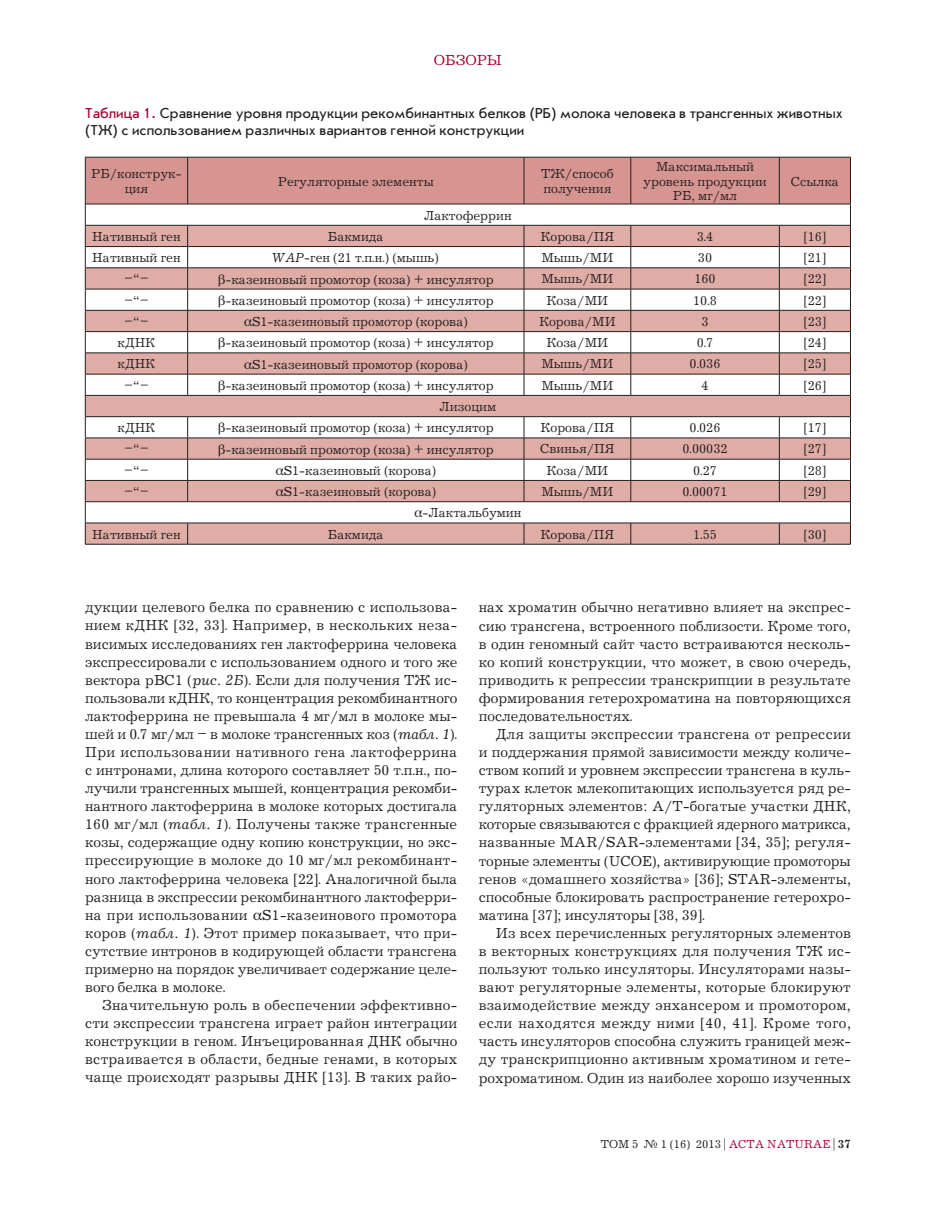
<style>
.page{position:relative;width:936px;height:1212px;background:#fff}
.page>*{position:absolute;margin:0;border:0;box-sizing:border-box;transform-origin:0 0}
.t1{font:15px/18px "Journal C";color:#231f20;text-align:justify}
.t2{font:15px/16.5px "Journal Sans C";color:#231f20}
.t3{font:15px "Journal C";color:#a50231}
.t4{font:13.5px/14.2px "Journal C";color:#231f20;text-align:center}
.t5{font:12px "Journal C";color:#231f20}
.s1{color:#a50231}
.s2{font-style:italic}
.s3{font-family:"Newton C Pro"}
.s4{font-weight:700}
</style>
<div class="page">
<svg style="left:85px;top:158px;width:766px;height:386px"></svg>
<hr style="left:85px;top:544px;width:103px;height:1px;background:#231f20">
<hr style="left:188px;top:544px;width:336px;height:1px;background:#231f20">
<hr style="left:524px;top:544px;width:106px;height:1px;background:#231f20">
<hr style="left:630px;top:544px;width:149px;height:1px;background:#231f20">
<hr style="left:779px;top:544px;width:71px;height:1px;background:#231f20">
<hr style="left:85px;top:157px;width:103px;height:1px;background:#231f20">
<hr style="left:85px;top:157px;width:1px;height:47px;background:#231f20">
<hr style="left:188px;top:157px;width:336px;height:1px;background:#231f20">
<hr style="left:524px;top:157px;width:106px;height:1px;background:#231f20">
<hr style="left:630px;top:157px;width:149px;height:1px;background:#231f20">
<hr style="left:779px;top:157px;width:71px;height:1px;background:#231f20">
<hr style="left:850px;top:157px;width:1px;height:47px;background:#231f20">
<hr style="left:85px;top:204px;width:103px;height:1px;background:#231f20">
<hr style="left:188px;top:204px;width:336px;height:1px;background:#231f20">
<hr style="left:524px;top:204px;width:106px;height:1px;background:#231f20">
<hr style="left:630px;top:204px;width:149px;height:1px;background:#231f20">
<hr style="left:779px;top:204px;width:71px;height:1px;background:#231f20">
<p class="t3" style="left:434px;top:52px;width:70px">ОБЗОРЫ</p>
<p class="t2" style="left:85px;top:105px;width:759px"><span class="s1">Таблица 1.</span> Сравнение уровня продукции рекомбинантных белков (РБ) молока человека в трансгенных животных (ТЖ) с использованием различных вариантов генной конструкции</p>
<p class="t4" style="left:91px;top:167px;width:92px">РБ/КОНСТРУК-<br>ЦИЯ</p>
<p class="t4" style="left:278px;top:174px;width:157px">РЕГУЛЯТОРНЫЕ ЭЛЕМЕНТЫ</p>
<p class="t4" style="left:541px;top:167px;width:74px;text-align:left">ТЖ/СПОСОБ<br>ПОЛУЧЕНИЯ</p>
<p class="t4" style="left:643px;top:160px;width:125px">МАКСИМАЛЬНЫЙ<br>УРОВЕНЬ ПРОДУКЦИИ<br>РБ, МГ/МЛ</p>
<p class="t4" style="left:790px;top:174px;width:50px">ССЫЛКА</p>
<p class="t4" style="left:424px;top:209px;width:89px">ЛАКТОФЕРРИН</p>
<p class="t4" style="left:92px;top:230px;width:90px">НАТИВНЫЙ ГЕН</p>
<p class="t4" style="left:328px;top:230px;width:57px">БАКМИДА</p>
<p class="t4" style="left:540px;top:230px;width:75px">КОРОВА/ПЯ</p>
<p class="t4" style="left:696px;top:230px;width:18px">3.4</p>
<p class="t4" style="left:803px;top:230px;width:24px">[16]</p>
<p class="t4" style="left:92px;top:251px;width:90px">НАТИВНЫЙ ГЕН</p>
<p class="t4" style="left:272px;top:251px;width:168px"><span class="s2">WAP</span>-ГЕН (21 Т.П.Н.) (МЫШЬ)</p>
<p class="t4" style="left:541px;top:251px;width:74px">МЫШЬ/МИ</p>
<p class="t4" style="left:698px;top:251px;width:16px">30</p>
<p class="t4" style="left:803px;top:251px;width:24px">[21]</p>
<p class="t4" style="left:124px;top:272px;width:26px">–“–</p>
<p class="t4" style="left:218px;top:272px;width:277px"><span class="s3">β</span>-КАЗЕИНОВЫЙ ПРОМОТОР (КОЗА) + ИНСУЛЯТОР</p>
<p class="t4" style="left:541px;top:272px;width:74px">МЫШЬ/МИ</p>
<p class="t4" style="left:694px;top:272px;width:23px">160</p>
<p class="t4" style="left:803px;top:272px;width:24px">[22]</p>
<p class="t4" style="left:124px;top:294px;width:26px">–“–</p>
<p class="t4" style="left:218px;top:294px;width:277px"><span class="s3">β</span>-КАЗЕИНОВЫЙ ПРОМОТОР (КОЗА) + ИНСУЛЯТОР</p>
<p class="t4" style="left:546px;top:294px;width:63px">КОЗА/МИ</p>
<p class="t4" style="left:693px;top:294px;width:25px">10.8</p>
<p class="t4" style="left:803px;top:294px;width:24px">[22]</p>
<p class="t4" style="left:124px;top:315px;width:26px">–“–</p>
<p class="t4" style="left:244px;top:315px;width:226px"><span class="s3">α</span>S1-КАЗЕИНОВЫЙ ПРОМОТОР (КОРОВА)</p>
<p class="t4" style="left:539px;top:315px;width:78px">КОРОВА/МИ</p>
<p class="t4" style="left:701px;top:315px;width:9px">3</p>
<p class="t4" style="left:803px;top:315px;width:24px">[23]</p>
<p class="t4" style="left:118px;top:336px;width:39px">КДНК</p>
<p class="t4" style="left:218px;top:336px;width:277px"><span class="s3">β</span>-КАЗЕИНОВЫЙ ПРОМОТОР (КОЗА) + ИНСУЛЯТОР</p>
<p class="t4" style="left:546px;top:336px;width:63px">КОЗА/МИ</p>
<p class="t4" style="left:696px;top:336px;width:18px">0.7</p>
<p class="t4" style="left:803px;top:336px;width:24px">[24]</p>
<p class="t4" style="left:118px;top:357px;width:39px">КДНК</p>
<p class="t4" style="left:244px;top:357px;width:226px"><span class="s3">α</span>S1-КАЗЕИНОВЫЙ ПРОМОТОР (КОРОВА)</p>
<p class="t4" style="left:541px;top:357px;width:74px">МЫШЬ/МИ</p>
<p class="t4" style="left:689px;top:357px;width:32px">0.036</p>
<p class="t4" style="left:803px;top:357px;width:24px">[25]</p>
<p class="t4" style="left:124px;top:379px;width:26px">–“–</p>
<p class="t4" style="left:218px;top:379px;width:277px"><span class="s3">β</span>-КАЗЕИНОВЫЙ ПРОМОТОР (КОЗА) + ИНСУЛЯТОР</p>
<p class="t4" style="left:541px;top:379px;width:74px">МЫШЬ/МИ</p>
<p class="t4" style="left:701px;top:379px;width:9px">4</p>
<p class="t4" style="left:803px;top:379px;width:24px">[26]</p>
<p class="t4" style="left:439px;top:400px;width:58px">ЛИЗОЦИМ</p>
<p class="t4" style="left:118px;top:421px;width:39px">КДНК</p>
<p class="t4" style="left:218px;top:421px;width:277px"><span class="s3">β</span>-КАЗЕИНОВЫЙ ПРОМОТОР (КОЗА) + ИНСУЛЯТОР</p>
<p class="t4" style="left:540px;top:421px;width:75px">КОРОВА/ПЯ</p>
<p class="t4" style="left:689px;top:421px;width:32px">0.026</p>
<p class="t4" style="left:803px;top:421px;width:24px">[17]</p>
<p class="t4" style="left:124px;top:442px;width:26px">–“–</p>
<p class="t4" style="left:218px;top:443px;width:277px"><span class="s3">β</span>-КАЗЕИНОВЫЙ ПРОМОТОР (КОЗА) + ИНСУЛЯТОР</p>
<p class="t4" style="left:540px;top:442px;width:76px">СВИНЬЯ/ПЯ</p>
<p class="t4" style="left:682px;top:442px;width:47px">0.00032</p>
<p class="t4" style="left:803px;top:442px;width:24px">[27]</p>
<p class="t4" style="left:124px;top:464px;width:26px">–“–</p>
<p class="t4" style="left:275px;top:464px;width:162px"><span class="s3">α</span>S1-КАЗЕИНОВЫЙ (КОРОВА)</p>
<p class="t4" style="left:546px;top:464px;width:63px">КОЗА/МИ</p>
<p class="t4" style="left:693px;top:464px;width:25px">0.27</p>
<p class="t4" style="left:803px;top:464px;width:24px">[28]</p>
<p class="t4" style="left:124px;top:485px;width:26px">–“–</p>
<p class="t4" style="left:275px;top:485px;width:162px"><span class="s3">α</span>S1-КАЗЕИНОВЫЙ (КОРОВА)</p>
<p class="t4" style="left:541px;top:485px;width:74px">МЫШЬ/МИ</p>
<p class="t4" style="left:682px;top:485px;width:47px">0.00071</p>
<p class="t4" style="left:803px;top:485px;width:24px">[29]</p>
<p class="t4" style="left:414px;top:506px;width:109px"><span class="s3">α</span>-ЛАКТАЛЬБУМИН</p>
<p class="t4" style="left:92px;top:527px;width:90px">НАТИВНЫЙ ГЕН</p>
<p class="t4" style="left:328px;top:527px;width:57px">БАКМИДА</p>
<p class="t4" style="left:540px;top:527px;width:75px">КОРОВА/ПЯ</p>
<p class="t4" style="left:693px;top:527px;width:25px">1.55</p>
<p class="t4" style="left:803px;top:527px;width:24px">[30]</p>
<p class="t1" style="left:85px;top:599px;width:374px">ДУКЦИИ ЦЕЛЕВОГО БЕЛКА ПО СРАВНЕНИЮ С ИСПОЛЬЗОВА-НИЕМ КДНК [32, 33]. НАПРИМЕР, В НЕСКОЛЬКИХ НЕЗА-ВИСИМЫХ ИССЛЕДОВАНИЯХ ГЕН ЛАКТОФЕРРИНА ЧЕЛОВЕКА ЭКСПРЕССИРОВАЛИ С ИСПОЛЬЗОВАНИЕМ ОДНОГО И ТОГО ЖЕ ВЕКТОРА РBC1 (<span class="s2">рис. 2Б</span>). ЕСЛИ ДЛЯ ПОЛУЧЕНИЯ ТЖ ИС-ПОЛЬЗОВАЛИ КДНК, ТО КОНЦЕНТРАЦИЯ РЕКОМБИНАНТНОГО ЛАКТОФЕРРИНА НЕ ПРЕВЫШАЛА 4 МГ/МЛ В МОЛОКЕ МЫ-ШЕЙ И 0.7 МГ/МЛ – В МОЛОКЕ ТРАНСГЕННЫХ КОЗ (<span class="s2">табл. 1</span>).<br>ПРИ ИСПОЛЬЗОВАНИИ НАТИВНОГО ГЕНА ЛАКТОФЕРРИНА С ИНТРОНАМИ, ДЛИНА КОТОРОГО СОСТАВЛЯЕТ 50 Т.П.Н., ПО-ЛУЧИЛИ ТРАНСГЕННЫХ МЫШЕЙ, КОНЦЕНТРАЦИЯ РЕКОМБИ-НАНТНОГО ЛАКТОФЕРРИНА В МОЛОКЕ КОТОРЫХ ДОСТИГАЛА 160 МГ/МЛ (<span class="s2">табл. 1</span>). ПОЛУЧЕНЫ ТАКЖЕ ТРАНСГЕННЫЕ КОЗЫ, СОДЕРЖАЩИЕ ОДНУ КОПИЮ КОНСТРУКЦИИ, НО ЭКС-ПРЕССИРУЮЩИЕ В МОЛОКЕ ДО 10 МГ/МЛ РЕКОМБИНАНТ-НОГО ЛАКТОФЕРРИНА ЧЕЛОВЕКА [22]. АНАЛОГИЧНОЙ БЫЛА РАЗНИЦА В ЭКСПРЕССИИ РЕКОМБИНАНТНОГО ЛАКТОФЕРРИ-НА ПРИ ИСПОЛЬЗОВАНИИ <span class="s3">α</span>S1-КАЗЕИНОВОГО ПРОМОТОРА КОРОВ (<span class="s2">табл. 1</span>). ЭТОТ ПРИМЕР ПОКАЗЫВАЕТ, ЧТО ПРИ-СУТСТВИЕ ИНТРОНОВ В КОДИРУЮЩЕЙ ОБЛАСТИ ТРАНСГЕНА ПРИМЕРНО НА ПОРЯДОК УВЕЛИЧИВАЕТ СОДЕРЖАНИЕ ЦЕЛЕ-ВОГО БЕЛКА В МОЛОКЕ.</p>
<p class="t1" style="left:85px;top:997px;width:374px;text-indent:17px">ЗНАЧИТЕЛЬНУЮ РОЛЬ В ОБЕСПЕЧЕНИИ ЭФФЕКТИВНО-СТИ ЭКСПРЕССИИ ТРАНСГЕНА ИГРАЕТ РАЙОН ИНТЕГРАЦИИ КОНСТРУКЦИИ В ГЕНОМ. ИНЪЕЦИРОВАННАЯ ДНК ОБЫЧНО ВСТРАИВАЕТСЯ В ОБЛАСТИ, БЕДНЫЕ ГЕНАМИ, В КОТОРЫХ ЧАЩЕ ПРОИСХОДЯТ РАЗРЫВЫ ДНК [13]. В ТАКИХ РАЙО-</p>
<p class="t1" style="left:478px;top:599px;width:374px">НАХ ХРОМАТИН ОБЫЧНО НЕГАТИВНО ВЛИЯЕТ НА ЭКСПРЕС-СИЮ ТРАНСГЕНА, ВСТРОЕННОГО ПОБЛИЗОСТИ. КРОМЕ ТОГО, В ОДИН ГЕНОМНЫЙ САЙТ ЧАСТО ВСТРАИВАЮТСЯ НЕСКОЛЬ-КО КОПИЙ КОНСТРУКЦИИ, ЧТО МОЖЕТ, В СВОЮ ОЧЕРЕДЬ, ПРИВОДИТЬ К РЕПРЕССИИ ТРАНСКРИПЦИИ В РЕЗУЛЬТАТЕ ФОРМИРОВАНИЯ ГЕТЕРОХРОМАТИНА НА ПОВТОРЯЮЩИХСЯ ПОСЛЕДОВАТЕЛЬНОСТЯХ.</p>
<p class="t1" style="left:478px;top:726px;width:374px;text-indent:17px">ДЛЯ ЗАЩИТЫ ЭКСПРЕССИИ ТРАНСГЕНА ОТ РЕПРЕССИИ И ПОДДЕРЖАНИЯ ПРЯМОЙ ЗАВИСИМОСТИ МЕЖДУ КОЛИЧЕ-СТВОМ КОПИЙ И УРОВНЕМ ЭКСПРЕССИИ ТРАНСГЕНА В КУЛЬ-ТУРАХ КЛЕТОК МЛЕКОПИТАЮЩИХ ИСПОЛЬЗУЕТСЯ РЯД РЕ-ГУЛЯТОРНЫХ ЭЛЕМЕНТОВ: А/Т-БОГАТЫЕ УЧАСТКИ ДНК, КОТОРЫЕ СВЯЗЫВАЮТСЯ С ФРАКЦИЕЙ ЯДЕРНОГО МАТРИКСА, НАЗВАННЫЕ MAR/SAR-ЭЛЕМЕНТАМИ [34, 35]; РЕГУЛЯ-ТОРНЫЕ ЭЛЕМЕНТЫ (UCOE), АКТИВИРУЮЩИЕ ПРОМОТОРЫ ГЕНОВ «ДОМАШНЕГО ХОЗЯЙСТВА» [36]; STAR-ЭЛЕМЕНТЫ, СПОСОБНЫЕ БЛОКИРОВАТЬ РАСПРОСТРАНЕНИЕ ГЕТЕРОХРО-МАТИНА [37]; ИНСУЛЯТОРЫ [38, 39].</p>
<p class="t1" style="left:478px;top:924px;width:374px;text-indent:17px">ИЗ ВСЕХ ПЕРЕЧИСЛЕННЫХ РЕГУЛЯТОРНЫХ ЭЛЕМЕНТОВ В ВЕКТОРНЫХ КОНСТРУКЦИЯХ ДЛЯ ПОЛУЧЕНИЯ ТЖ ИС-ПОЛЬЗУЮТ ТОЛЬКО ИНСУЛЯТОРЫ. ИНСУЛЯТОРАМИ НАЗЫ-ВАЮТ РЕГУЛЯТОРНЫЕ ЭЛЕМЕНТЫ, КОТОРЫЕ БЛОКИРУЮТ ВЗАИМОДЕЙСТВИЕ МЕЖДУ ЭНХАНСЕРОМ И ПРОМОТОРОМ, ЕСЛИ НАХОДЯТСЯ МЕЖДУ НИМИ [40, 41]. КРОМЕ ТОГО, ЧАСТЬ ИНСУЛЯТОРОВ СПОСОБНА СЛУЖИТЬ ГРАНИЦЕЙ МЕЖ-ДУ ТРАНСКРИПЦИОННО АКТИВНЫМ ХРОМАТИНОМ И ГЕТЕ-РОХРОМАТИНОМ. ОДИН ИЗ НАИБОЛЕЕ ХОРОШО ИЗУЧЕННЫХ</p>
<p class="t5" style="left:600px;top:1137px;width:251px">ТОМ 5 № 1 (16) 2013 | <span class="s1">ACTA NATURAE</span> | <span class="s4">37</span></p>
</div>
